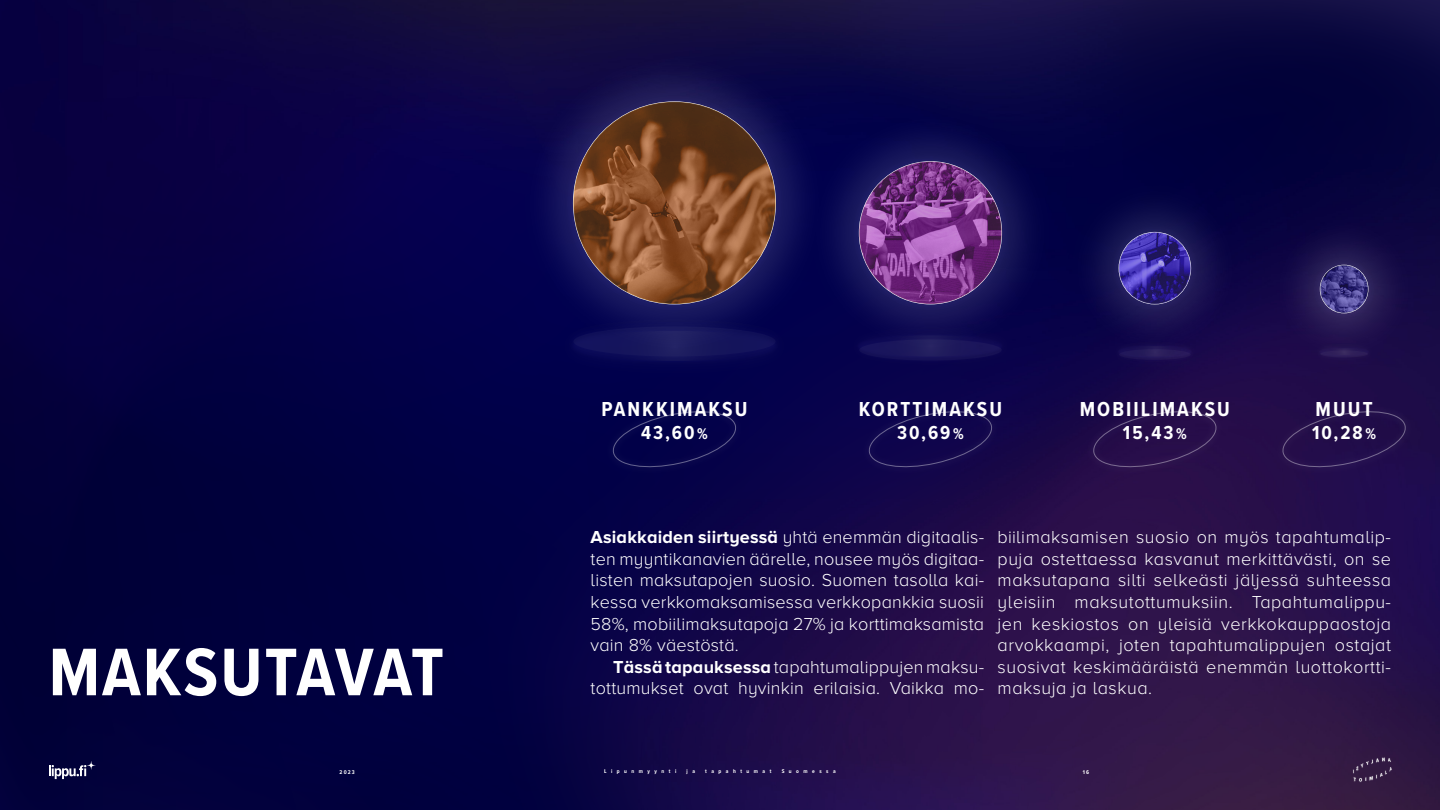
<style>
.page{position:relative;width:1440px;height:810px;background:#fff}
.page>*{position:absolute;margin:0;border:0;box-sizing:border-box;transform-origin:0 0}
.t1{font:700 69.75px "Proxima Nova Cond";letter-spacing:.03em;color:#fff}
.t2{font:700 21px "Proxima Nova Cond";letter-spacing:.1em;color:#fff}
.t3{font:700 19.5px "Proxima Nova Cond";letter-spacing:.1em;color:#fff}
.Leipis_sisennys{font:300 18px/21.6px "Proxima Nova A";letter-spacing:.01em;color:#fff;text-align:right}
.Leipis_aloitus{font:300 18px/21.6px "Proxima Nova A";letter-spacing:.01em;color:#fff;text-align:justify}
.t4{font:700 5.62px "Proxima Nova Cond";letter-spacing:.8em;color:#fff}
.s1{font-weight:700}
</style>
<div class="page">
<img style="left:0;top:180px;width:961px;height:630px">
<img style="left:961px;top:180px;width:323px;height:630px">
<img style="left:1284px;top:154px;width:156px;height:656px">
<img style="left:0;top:0;width:1285px;height:180px">
<img style="left:1284px;top:0;width:156px;height:154px">
<img style="left:507px;top:36px;width:335px;height:334px">
<img style="left:562px;top:90px;width:226px;height:210px">
<img style="left:1068px;top:166px;width:189px;height:204px">
<img style="left:1107px;top:221px;width:96px;height:95px">
<img style="left:793px;top:96px;width:275px;height:274px">
<img style="left:847px;top:150px;width:167px;height:166px">
<img style="left:548px;top:300px;width:254px;height:82px">
<img style="left:548px;top:305px;width:253px;height:82px">
<img style="left:569px;top:326px;width:212px;height:40px">
<svg style="left:573px;top:331px;width:203px;height:30px;background:#13135a"></svg>
<img style="left:841px;top:317px;width:179px;height:58px">
<img style="left:856px;top:332px;width:149px;height:3px">
<img style="left:1093px;top:323px;width:123px;height:63px">
<img style="left:1115px;top:345px;width:81px;height:20px">
<div style="left:1119px;top:349px;width:72px;height:11px;background:#26195a;border-radius:50%"></div>
<img style="left:1255px;top:200px;width:179px;height:179px">
<img style="left:1309px;top:254px;width:71px;height:70px">
<img style="left:1295px;top:324px;width:99px;height:59px">
<img style="left:1316px;top:346px;width:57px;height:16px">
<div style="left:1320px;top:350px;width:48px;height:8px;background:#2f1e5a;border-radius:50%"></div>
<img style="left:855px;top:335px;width:152px;height:31px">
<div style="left:859px;top:339px;width:143px;height:22px;background:#1b165c;border-radius:50%"></div>
<img style="left:1119px;top:232px;width:72px;height:72px;border-radius:36px">
<img style="left:573px;top:102px;width:203px;height:202px;border-radius:101px">
<img style="left:859px;top:162px;width:143px;height:142px;border-radius:71px">
<img style="left:1320px;top:265px;width:48px;height:48px;border-radius:24px">
<img style="left:857px;top:400px;width:147px;height:78px">
<svg style="left:867px;top:408px;width:127px;height:63px;background:#13094f"></svg>
<div style="left:1271px;top:400px;width:146px;height:78px;background:#210c4a"></div>
<svg style="left:1280px;top:408px;width:128px;height:63px;background:#25104d"></svg>
<img style="left:1082px;top:400px;width:146px;height:78px">
<svg style="left:1091px;top:408px;width:128px;height:63px;background:#29114c"></svg>
<div style="left:602px;top:400px;width:146px;height:78px;background:#020149"></div>
<svg style="left:611px;top:408px;width:127px;height:63px;background:#07054b"></svg>
<svg style="left:49px;top:761px;width:46px;height:18px"></svg>
<svg style="left:1352px;top:757px;width:40px;height:25px"></svg>
<p class="t1" style="left:49px;top:621px;width:397px">MAKSUTAVAT</p>
<p class="t2" style="left:602px;top:393px;width:147px">PANKKIMAKSU</p>
<p class="t3" style="left:641px;top:418px;width:68px">43,60 %</p>
<p class="t2" style="left:859px;top:393px;width:145px">KORTTIMAKSU</p>
<p class="t3" style="left:897px;top:418px;width:68px">30,69 %</p>
<p class="t2" style="left:1080px;top:393px;width:152px">MOBIILIMAKSU</p>
<p class="t3" style="left:1123px;top:418px;width:65px">15,43 %</p>
<p class="t2" style="left:1316px;top:393px;width:59px">MUUT</p>
<p class="t3" style="left:1312px;top:418px;width:65px">10,28 %</p>
<p class="Leipis_aloitus" style="left:591px;top:526px;width:395px"><span class="s1">Asiakkaiden siirtyessä</span> yhtä enemmän digitaalis&shy;ten myyntikanavien äärelle, nousee myös digitaa&shy;listen maksutapojen suosio. Suomen tasolla kai&shy;kessa verkkomaksamisessa verkkopankkia suosii 58%, mobiilimaksutapoja 27% ja korttimaksamista vain 8% väestöstä.</p>
<p class="Leipis_sisennys" style="left:591px;top:656px;width:395px"><span class="s1">Tässä tapauksessa</span> tapahtumalippujen maksu&shy;tottumukset ovat hyvinkin erilaisia. Vaikka mo-</p>
<p class="Leipis_sisennys" style="left:998px;top:526px;width:395px;text-align:justify">biilimaksamisen suosio on myös tapahtumalip&shy;puja ostettaessa kasvanut merkittävästi, on se maksutapana silti selkeästi jäljessä suhteessa yleisiin maksutottumuksiin. Tapahtumalippu&shy;jen keskiostos on yleisiä verkkokauppaostoja arvokkaampi, joten tapahtumalippujen ostajat suosivat keskimääräistä enemmän luottokortti&shy;maksuja ja laskua.</p>
<p class="t4" style="left:340px;top:768px;width:17px">2023</p>
<p class="t4" style="left:604px;top:767px;width:74px">Lipunmyynti</p>
<p class="t4" style="left:687px;top:767px;width:10px">j a</p>
<p class="t4" style="left:705px;top:767px;width:68px">tapahtumat</p>
<p class="t4" style="left:782px;top:767px;width:56px">Suomessa</p>
<p class="t4" style="left:1083px;top:768px;width:8px">16</p>
</div>
